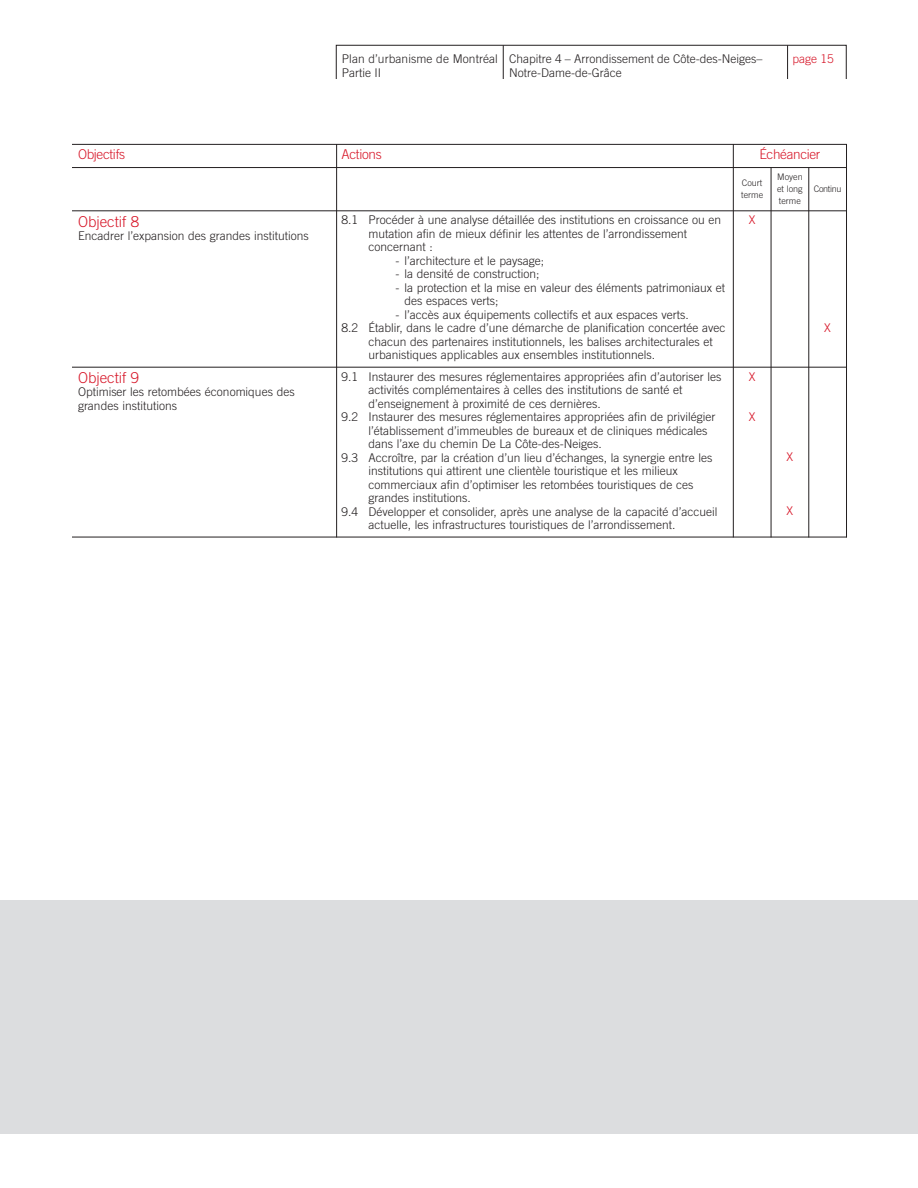
<style>
.page{position:relative;width:918px;height:1188px;background:#fff}
.page>*{position:absolute;margin:0;border:0;box-sizing:border-box;transform-origin:0 0}
.t1{font:300 15px "Trade Gothic";color:#d71729}
.t2{font:300 13.5px "Trade Gothic";letter-spacing:-.02em;color:#d71729}
.t3{font:300 12px/13.5px "Trade Gothic";color:#231f20}
.t4{font:300 12px "Trade Gothic";color:#d71729}
.t5{font:300 9px/12px "Trade Gothic";color:#231f20}
.t6{font:300 9px "Trade Gothic";letter-spacing:-.035em;color:#231f20}
</style>
<div class="page">
<hr style="left:503px;top:45px;width:1px;height:34px;background:#231f20">
<hr style="left:787px;top:45px;width:1px;height:34px;background:#231f20">
<div style="left:336px;top:45px;width:511px;height:34px;border:1px solid #231f20"></div>
<div style="left:0;top:900px;width:918px;height:234px;background:#dcdddf"></div>
<hr style="left:336px;top:144px;width:1px;height:393px;background:#231f20">
<hr style="left:733px;top:144px;width:1px;height:393px;background:#231f20">
<hr style="left:771px;top:167px;width:1px;height:370px;background:#231f20">
<hr style="left:808px;top:167px;width:1px;height:370px;background:#231f20">
<hr style="left:846px;top:144px;width:1px;height:393px;background:#231f20">
<hr style="left:72px;top:144px;width:775px;height:1px;background:#231f20">
<hr style="left:72px;top:167px;width:775px;height:1px;background:#231f20">
<hr style="left:72px;top:210px;width:775px;height:1px;background:#231f20">
<hr style="left:72px;top:367px;width:775px;height:1px;background:#231f20">
<hr style="left:72px;top:537px;width:775px;height:1px;background:#231f20">
<p class="t3" style="left:342px;top:52px;width:158px;line-height:14.4px">Plan d’urbanisme de Montréal<br>Partie II</p>
<p class="t3" style="left:509px;top:52px;width:255px;line-height:14.4px">Chapitre 4 – Arrondissement de Côte-des-Neiges–<br>Notre-Dame-de-Grâce</p>
<p class="t4" style="left:793px;top:54px;width:43px">page 15</p>
<p class="t2" style="left:78px;top:149px;width:49px">Objectifs</p>
<p class="t2" style="left:341px;top:149px;width:42px">Actions</p>
<p class="t2" style="left:759px;top:149px;width:63px">Échéancier</p>
<p class="t5" style="left:741px;top:177px;width:23px">Court terme</p>
<p class="t5" style="left:777px;top:171px;width:27px;text-align:justify">Moyen et long terme</p>
<p class="t6" style="left:814px;top:185px;width:29px">Continu</p>
<p class="t1" style="left:78px;top:216px;width:63px">Objectif 8</p>
<p class="t3" style="left:78px;top:230px;width:232px">Encadrer l’expansion des grandes institutions</p>
<p class="t3" style="left:368px;top:214px;width:354px;text-indent:-27px">8.1 Procéder à une analyse détaillée des institutions en croissance ou en mutation afin de mieux définir les attentes de l’arrondissement concernant :</p>
<p class="t3" style="left:395px;top:255px;width:150px">- l’architecture et le paysage;</p>
<p class="t3" style="left:395px;top:268px;width:146px">- la densité de construction;</p>
<p class="t3" style="left:404px;top:282px;width:322px;text-indent:-9px">- la protection et la mise en valeur des éléments patrimoniaux et des espaces verts;</p>
<p class="t3" style="left:395px;top:309px;width:295px">- l’accès aux équipements collectifs et aux espaces verts.</p>
<p class="t3" style="left:341px;top:322px;width:385px">8.2 Établir, dans le cadre d’une démarche de planification concertée avec</p>
<p class="t3" style="left:368px;top:336px;width:346px">chacun des partenaires institutionnels, les balises architecturales et</p>
<p class="t3" style="left:368px;top:349px;width:288px">urbanistiques applicables aux ensembles institutionnels.</p>
<p class="t4" style="left:749px;top:216px;width:8px">X</p>
<p class="t4" style="left:824px;top:324px;width:8px">X</p>
<p class="t1" style="left:78px;top:372px;width:63px">Objectif 9</p>
<p class="t3" style="left:78px;top:386px;width:218px">Optimiser les retombées économiques des grandes institutions</p>
<p class="t3" style="left:341px;top:371px;width:382px">9.1 Instaurer des mesures réglementaires appropriées afin d’autoriser les</p>
<p class="t3" style="left:368px;top:384px;width:316px">activités complémentaires à celles des institutions de santé et</p>
<p class="t3" style="left:368px;top:398px;width:234px">d’enseignement à proximité de ces dernières.</p>
<p class="t3" style="left:341px;top:411px;width:376px">9.2 Instaurer des mesures réglementaires appropriées afin de privilégier</p>
<p class="t3" style="left:368px;top:425px;width:341px">l’établissement d’immeubles de bureaux et de cliniques médicales</p>
<p class="t3" style="left:368px;top:438px;width:235px">dans l’axe du chemin De La Côte-des-Neiges.</p>
<p class="t3" style="left:341px;top:452px;width:373px">9.3 Accroître, par la création d’un lieu d’échanges, la synergie entre les</p>
<p class="t3" style="left:368px;top:465px;width:311px">institutions qui attirent une clientèle touristique et les milieux</p>
<p class="t3" style="left:368px;top:479px;width:327px">commerciaux afin d’optimiser les retombées touristiques de ces</p>
<p class="t3" style="left:368px;top:492px;width:104px">grandes institutions.</p>
<p class="t3" style="left:341px;top:506px;width:377px">9.4 Développer et consolider, après une analyse de la capacité d’accueil</p>
<p class="t3" style="left:368px;top:519px;width:309px">actuelle, les infrastructures touristiques de l’arrondissement.</p>
<p class="t4" style="left:749px;top:372px;width:8px">X</p>
<p class="t4" style="left:749px;top:413px;width:8px">X</p>
<p class="t4" style="left:787px;top:452px;width:8px">X</p>
<p class="t4" style="left:787px;top:506px;width:8px">X</p>
</div>
